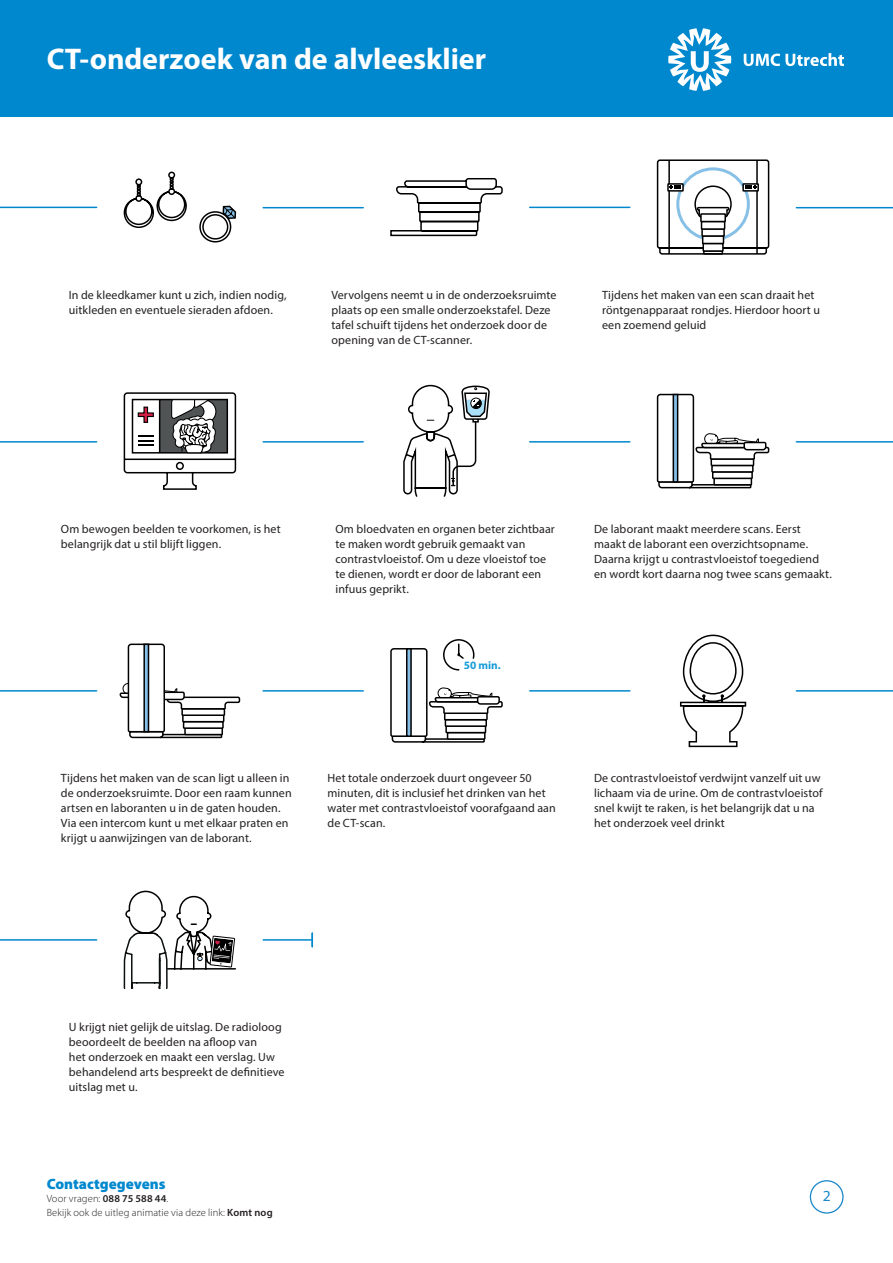
<style>
.page{position:relative;width:893px;height:1263px;background:#fff}
.page>*{position:absolute;margin:0;border:0;box-sizing:border-box;transform-origin:0 0}
.Titel{font:700 30px "Myriad Pro";letter-spacing:-.005em;color:#fff}
.t1{font:15.45px "Myriad Pro";color:#1d89ca}
.Subkop{font:900 15px "Myriad Pro";color:#0088ce}
.Onderschrift_4_collu{font:12px/15px "Myriad Pro";letter-spacing:.01em;color:#231f20}
.t2{font:700 11.25px "Myriad Pro";color:#169bd8}
.kleinetekst{font:300 10.5px "Myriad Pro";letter-spacing:.01em;color:#231f20}
.s1{font-weight:600}
</style>
<div class="page">
<div style="left:0;top:0;width:893px;height:117px;background:#0088ce"></div>
<svg style="left:668px;top:28px;width:63px;height:63px"></svg>
<svg style="left:744px;top:53px;width:100px;height:13px"></svg>
<hr style="left:530px;top:207px;width:100px;height:1px;background:#0088ce">
<hr style="left:530px;top:441px;width:100px;height:2px;background:#0088ce">
<hr style="left:530px;top:690px;width:100px;height:2px;background:#0088ce">
<hr style="left:796px;top:207px;width:97px;height:1px;background:#0088ce">
<hr style="left:796px;top:441px;width:97px;height:2px;background:#0088ce">
<hr style="left:796px;top:690px;width:97px;height:2px;background:#0088ce">
<hr style="left:263px;top:207px;width:100px;height:1px;background:#0088ce">
<hr style="left:263px;top:441px;width:100px;height:2px;background:#0088ce">
<hr style="left:263px;top:690px;width:100px;height:2px;background:#0088ce">
<hr style="left:0;top:207px;width:97px;height:1px;background:#0088ce">
<hr style="left:0;top:441px;width:97px;height:2px;background:#0088ce">
<hr style="left:0;top:690px;width:97px;height:2px;background:#0088ce">
<hr style="left:0;top:939px;width:97px;height:2px;background:#0088ce">
<svg style="left:311px;top:933px;width:2px;height:14px"></svg>
<hr style="left:263px;top:939px;width:49px;height:2px;background:#0088ce">
<div style="left:810px;top:1180px;width:34px;height:33px;border:1px solid #1d89ca;border-radius:50%"></div>
<svg style="left:119px;top:643px;width:122px;height:96px"></svg>
<svg style="left:143px;top:643px;width:6px;height:89px"></svg>
<svg style="left:390px;top:639px;width:113px;height:104px"></svg>
<svg style="left:406px;top:648px;width:6px;height:89px"></svg>
<svg style="left:123px;top:392px;width:114px;height:98px"></svg>
<svg style="left:403px;top:384px;width:87px;height:113px"></svg>
<svg style="left:656px;top:393px;width:114px;height:96px"></svg>
<svg style="left:673px;top:394px;width:5px;height:89px"></svg>
<svg style="left:390px;top:178px;width:113px;height:59px"></svg>
<svg style="left:656px;top:159px;width:114px;height:96px"></svg>
<svg style="left:680px;top:634px;width:67px;height:114px"></svg>
<svg style="left:123px;top:890px;width:113px;height:99px"></svg>
<svg style="left:199px;top:205px;width:38px;height:38px"></svg>
<svg style="left:123px;top:171px;width:63px;height:57px"></svg>
<p class="Titel" style="left:47px;top:40px;width:441px">CT-onderzoek van de alvleesklier</p>
<p class="Onderschrift_4_collu" style="left:69px;top:287px;width:219px">In de kleedkamer kunt u zich, indien nodig, uitkleden en eventuele sieraden afdoen.</p>
<p class="Onderschrift_4_collu" style="left:331px;top:287px;width:227px">Vervolgens neemt u in de onderzoeksruimte plaats op een smalle onderzoekstafel. Deze tafel schuift tijdens het onderzoek door de opening van de CT-scanner.</p>
<p class="Onderschrift_4_collu" style="left:602px;top:287px;width:220px">Tijdens het maken van een scan draait het röntgenapparaat rondjes. Hierdoor hoort u een zoemend geluid</p>
<p class="Onderschrift_4_collu" style="left:61px;top:522px;width:221px">Om bewogen beelden te voorkomen, is het belangrijk dat u stil blijft liggen.</p>
<p class="Onderschrift_4_collu" style="left:335px;top:522px;width:221px">Om bloedvaten en organen beter zichtbaar te maken wordt gebruik gemaakt van contrastvloeistof. Om u deze vloeistof toe te dienen, wordt er door de laborant een infuus geprikt.</p>
<p class="Onderschrift_4_collu" style="left:594px;top:522px;width:239px">De laborant maakt meerdere scans. Eerst maakt de laborant een overzichtsopname.<br>Daarna krijgt u contrastvloeistof toegediend en wordt kort daarna nog twee scans gemaakt.</p>
<p class="t2" style="left:464px;top:658px;width:39px">50 min.</p>
<p class="Onderschrift_4_collu" style="left:61px;top:771px;width:232px">Tijdens het maken van de scan ligt u alleen in de onderzoeksruimte. Door een raam kunnen artsen en laboranten u in de gaten houden.<br>Via een intercom kunt u met elkaar praten en krijgt u aanwijzingen van de laborant.</p>
<p class="Onderschrift_4_collu" style="left:328px;top:771px;width:230px">Het totale onderzoek duurt ongeveer 50 minuten, dit is inclusief het drinken van het water met contrastvloeistof voorafgaand aan de CT-scan.</p>
<p class="Onderschrift_4_collu" style="left:594px;top:771px;width:230px">De contrastvloeistof verdwijnt vanzelf uit uw lichaam via de urine. Om de contrastvloeistof snel kwijt te raken, is het belangrijk dat u na het onderzoek veel drinkt</p>
<p class="Onderschrift_4_collu" style="left:69px;top:1020px;width:217px">U krijgt niet gelijk de uitslag. De radioloog beoordeelt de beelden na afloop van<br>het onderzoek en maakt een verslag. Uw behandelend arts bespreekt de definitieve uitslag met u.</p>
<p class="Subkop" style="left:47px;top:1174px;width:120px">Contactgegevens</p>
<p class="kleinetekst" style="left:47px;top:1192px;width:123px">Voor vragen: <span class="s1">088 75 588 44</span>.</p>
<p class="kleinetekst" style="left:47px;top:1206px;width:227px">Bekijk ook de uitleg animatie via deze link: <span class="s1">Komt nog</span></p>
<p class="t1" style="left:823px;top:1187px;width:10px">2</p>
</div>
